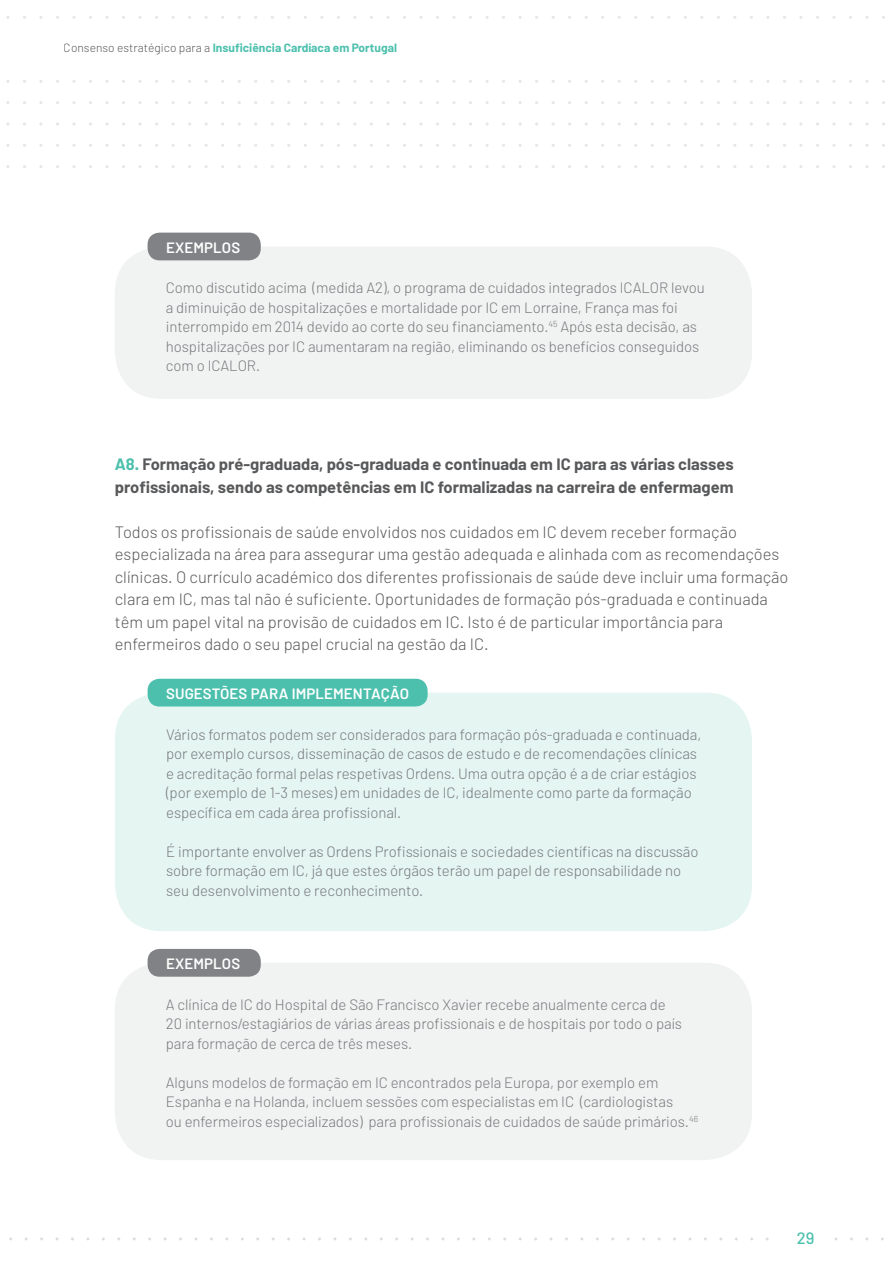
<style>
.page{position:relative;width:893px;height:1263px;background:#fff}
.page>*{position:absolute;margin:0;border:0;box-sizing:border-box;transform-origin:0 0}
.t1{font:300 16.5px/22.5px "Barlow";color:#58595b}
.t2{font:700 16.5px/22.5px "Barlow";color:#58595b}
.t3{font:500 16.5px "Barlow";color:#4cc0ad}
.t4{font:300 15px/19.5px "Barlow";letter-spacing:-.005em;color:#77787b}
.t5{font:600 15px "Barlow";letter-spacing:.01em;color:#fff}
.t6{font:700 12px "Barlow";color:#4cc0ad}
.s1{font-weight:300;color:#58595b}
.s2{color:#4cc0ad}
</style>
<div class="page">
<svg style="left:39px;top:122px;width:4px;height:4px"></svg>
<svg style="left:72px;top:122px;width:4px;height:4px"></svg>
<svg style="left:419px;top:122px;width:4px;height:4px"></svg>
<svg style="left:452px;top:122px;width:4px;height:4px"></svg>
<svg style="left:832px;top:122px;width:4px;height:4px"></svg>
<div style="left:115px;top:246px;width:637px;height:153px;background:#f1f2f2;border-radius:47px"></div>
<div style="left:148px;top:233px;width:113px;height:27px;background:#808285;border-radius:12px"></div>
<div style="left:115px;top:693px;width:637px;height:238px;background:#e4f5f2;border-radius:47px"></div>
<div style="left:148px;top:679px;width:280px;height:27px;background:#4cc0ad;border-radius:12px"></div>
<div style="left:115px;top:963px;width:637px;height:197px;background:#f1f2f2;border-radius:47px"></div>
<div style="left:148px;top:949px;width:113px;height:28px;background:#808285;border-radius:12px"></div>
<p class="t6" style="left:64px;top:40px;width:335px"><span class="s1">Consenso estratégico para a</span> Insuficiência Cardíaca em Portugal</p>
<p class="t5" style="left:166px;top:238px;width:76px">EXEMPLOS</p>
<p class="t4" style="left:166px;top:278px;width:541px">Como discutido acima (medida A2), o programa de cuidados integrados ICALOR levou a diminuição de hospitalizações e mortalidade por IC em Lorraine, França mas foi interrompido em 2014 devido ao corte do seu financiamento.<sup>45</sup> Após esta decisão, as hospitalizações por IC aumentaram na região, eliminando os benefícios conseguidos com o ICALOR.</p>
<p class="t2" style="left:115px;top:453px;width:620px"><span class="s2">A8.</span> Formação pré-graduada, pós-graduada e continuada em IC para as várias classes profissionais, sendo as competências em IC formalizadas na carreira de enfermagem</p>
<p class="t1" style="left:115px;top:520px;width:675px">Todos os profissionais de saúde envolvidos nos cuidados em IC devem receber formação especializada na área para assegurar uma gestão adequada e alinhada com as recomendações clínicas. O currículo académico dos diferentes profissionais de saúde deve incluir uma formação clara em IC, mas tal não é suficiente. Oportunidades de formação pós-graduada e continuada têm um papel vital na provisão de cuidados em IC. Isto é de particular importância para enfermeiros dado o seu papel crucial na gestão da IC.</p>
<p class="t5" style="left:166px;top:684px;width:244px">SUGESTÕES PARA IMPLEMENTAÇÃO</p>
<p class="t4" style="left:166px;top:724px;width:537px">Vários formatos podem ser considerados para formação pós-graduada e continuada, por exemplo cursos, disseminação de casos de estudo e de recomendações clínicas e acreditação formal pelas respetivas Ordens. Uma outra opção é a de criar estágios (por exemplo de 1-3 meses) em unidades de IC, idealmente como parte da formação específica em cada área profissional.</p>
<p class="t4" style="left:166px;top:841px;width:534px">É importante envolver as Ordens Profissionais e sociedades científicas na discussão sobre formação em IC, já que estes órgãos terão um papel de responsabilidade no seu desenvolvimento e reconhecimento.</p>
<p class="t5" style="left:166px;top:954px;width:76px">EXEMPLOS</p>
<p class="t4" style="left:166px;top:994px;width:518px">A clínica de IC do Hospital de São Francisco Xavier recebe anualmente cerca de<br>20 internos/estagiários de várias áreas profissionais e de hospitais por todo o país para formação de cerca de três meses.</p>
<p class="t4" style="left:166px;top:1072px;width:534px">Alguns modelos de formação em IC encontrados pela Europa, por exemplo em<br>Espanha e na Holanda, incluem sessões com especialistas em IC (cardiologistas<br>ou enfermeiros especializados) para profissionais de cuidados de saúde primários.<sup>46</sup></p>
<p class="t3" style="left:797px;top:1227px;width:19px">29</p>
</div>
